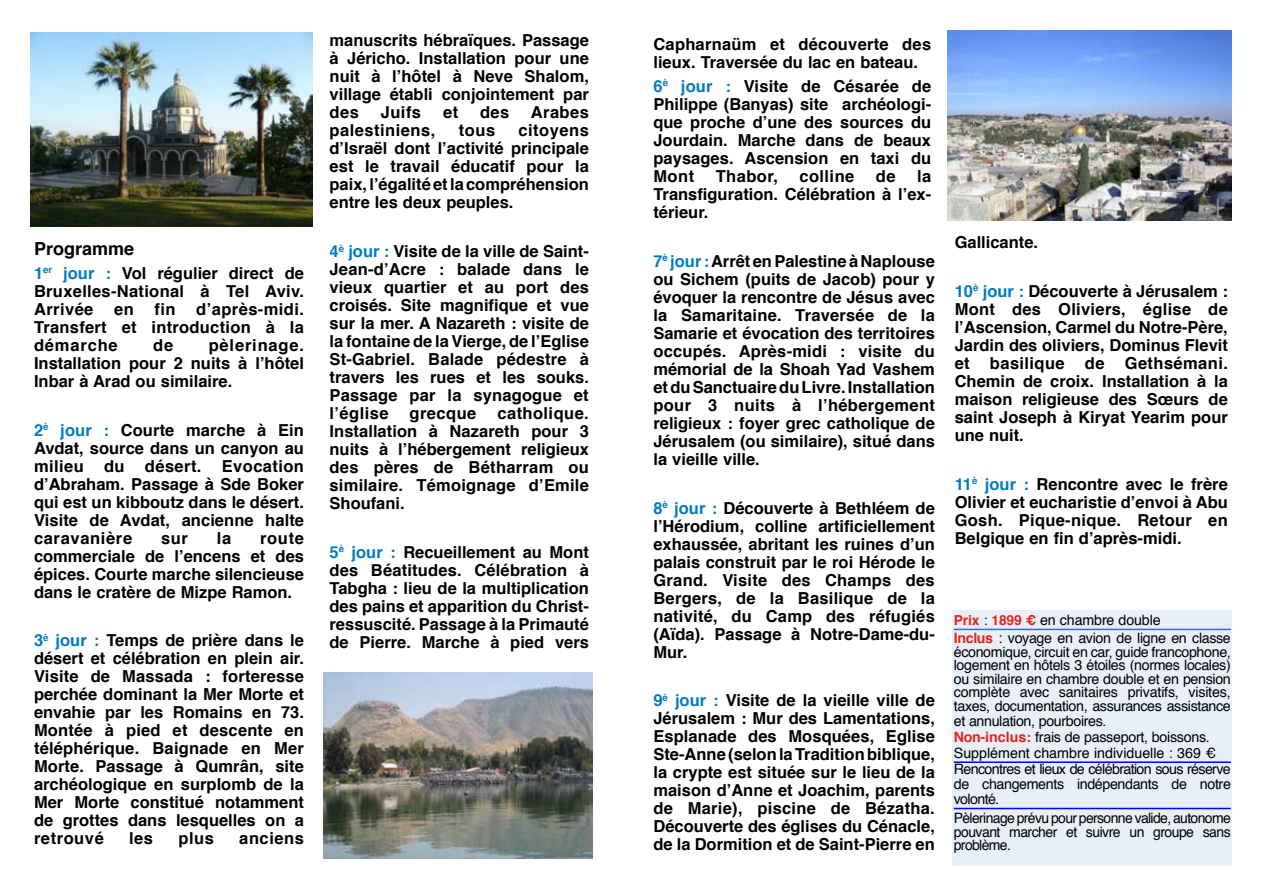
<style>
.page{position:relative;width:1263px;height:893px;background:#fff}
.page>*{position:absolute;margin:0;border:0;box-sizing:border-box;transform-origin:0 0}
.t1{font:700 18px "Helvetica";color:#000}
.t2{font:700 16.5px/18px "Helvetica";color:#000;text-align:justify}
.t3{font:700 16.5px "Helvetica";letter-spacing:.025em;color:#000}
.t4{font:700 16.5px "Helvetica";letter-spacing:.03em;color:#000}
.t5{font:700 16.5px "Helvetica";letter-spacing:.035em;color:#000}
.t6{font:14.25px/15.8px "Helvetica";letter-spacing:-.025em;color:#000}
.s1{color:#007cc3}
.s2{font-weight:700;font-size:13.8px;color:#e4251c}
.s3{font-size:13.8px}
.s4{font-weight:700;color:#e4251c}
</style>
<div class="page">
<img style="left:323px;top:673px;width:269px;height:186px">
<div style="left:952px;top:610px;width:280px;height:255px;background:#e8eff8"></div>
<hr style="left:954px;top:629px;width:277px;height:1px;background:#3365fe">
<hr style="left:954px;top:761px;width:277px;height:2px;background:#00f">
<hr style="left:954px;top:808px;width:277px;height:1px;background:#00f">
<img style="left:31px;top:33px;width:282px;height:193px">
<img style="left:947px;top:31px;width:284px;height:190px">
<p class="t1" style="left:34px;top:234px;width:102px">Programme</p>
<p class="t2" style="left:34px;top:264px;width:271px"><span class="s1">1</span><sup>er</sup> <span class="s1">jour :</span> Vol régulier direct de Bruxelles-National à Tel Aviv.<br>Arrivée</p>
<p class="t2" style="left:34px;top:300px;width:271px;text-indent:162px">d’après-midi.<br>Transfert et introduction à la démarche</p>
<p class="t2" style="left:114px;top:300px;width:21px">en</p>
<p class="t2" style="left:155px;top:300px;width:23px">fin</p>
<p class="t2" style="left:34px;top:336px;width:272px;text-indent:175px">pèlerinage.<br>Installation pour 2 nuits à l’hôtel Inbar à Arad ou similaire.</p>
<p class="t2" style="left:34px;top:421px;width:272px"><span class="s1">2</span><sup>è</sup> <span class="s1">jour :</span> Courte marche à Ein Avdat, source dans un canyon au milieu du désert. Evocation d’Abraham. Passage à Sde Boker qui est un kibboutz dans le désert.<br>Visite de Avdat, ancienne halte caravanière</p>
<p class="t2" style="left:153px;top:336px;width:22px">de</p>
<p class="t2" style="left:161px;top:529px;width:28px">sur</p>
<p class="t2" style="left:217px;top:529px;width:16px">la</p>
<p class="t2" style="left:34px;top:529px;width:272px;text-indent:226px">route commerciale de l’encens et des épices. Courte marche silencieuse dans le cratère de Mizpe Ramon.</p>
<p class="t2" style="left:34px;top:632px;width:272px"><span class="s1">3</span><sup>è</sup> <span class="s1">jour :</span> Temps de prière dans le désert et célébration en plein air.<br>Visite de Massada : forteresse perchée dominant la Mer Morte et envahie par les Romains en 73.<br>Montée à pied et descente en téléphérique. Baignade en Mer Morte. Passage à Qumrân, site archéologique en surplomb de la Mer Morte constitué notamment de grottes dans lesquelles on a retrouvé</p>
<p class="t2" style="left:129px;top:830px;width:26px">les</p>
<p class="t2" style="left:178px;top:830px;width:37px">plus</p>
<p class="t5" style="left:239px;top:825px;width:66px">anciens</p>
<p class="t2" style="left:330px;top:32px;width:261px">manuscrits hébraïques. Passage à Jéricho. Installation pour une nuit à l’hôtel à Neve Shalom, village établi conjointement par des</p>
<p class="t2" style="left:381px;top:104px;width:42px">Juifs</p>
<p class="t2" style="left:443px;top:104px;width:17px">et</p>
<p class="t2" style="left:480px;top:104px;width:31px">des</p>
<p class="t2" style="left:531px;top:104px;width:60px">Arabes</p>
<p class="t4" style="left:330px;top:117px;width:107px">palestiniens,</p>
<p class="t2" style="left:459px;top:122px;width:38px">tous</p>
<p class="t2" style="left:330px;top:122px;width:261px;text-indent:189px">citoyens d’Israël dont l’activité principale est le travail éducatif pour la paix, l’égalité et la compréhension entre les deux peuples.</p>
<p class="t2" style="left:330px;top:243px;width:261px"><span class="s1">4</span><sup>è</sup> <span class="s1">jour :</span> Visite de la ville de Saint-Jean-d’Acre : balade dans le vieux quartier et au port des croisés. Site magnifique et vue sur la mer. A Nazareth : visite de la fontaine de la Vierge, de l’Eglise St-Gabriel. Balade pédestre à travers les rues et les souks.<br>Passage par la synagogue et l’église</p>
<p class="t2" style="left:330px;top:405px;width:261px;text-indent:168px">catholique.<br>Installation à Nazareth pour 3 nuits à l’hébergement religieux des pères de Bétharram ou similaire. Témoignage d’Emile Shoufani.</p>
<p class="t2" style="left:330px;top:543px;width:261px"><span class="s1">5</span><sup>è</sup> <span class="s1">jour :</span> Recueillement au Mont des Béatitudes. Célébration à Tabgha : lieu de la multiplication des pains et apparition du Christ&shy;ressuscité. Passage à la Primauté de Pierre. Marche à pied vers</p>
<p class="t3" style="left:410px;top:400px;width:68px">grecque</p>
<p class="t2" style="left:653px;top:35px;width:279px">Capharnaüm et découverte des lieux. Traversée du lac en bateau.</p>
<p class="t2" style="left:653px;top:77px;width:279px"><span class="s1">6</span><sup>è</sup> <span class="s1">jour :</span> Visite de Césarée de Philippe (Banyas) site archéologi&shy;que proche d’une des sources du Jourdain. Marche dans de beaux paysages. Ascension en taxi du Mont</p>
<p class="t2" style="left:716px;top:167px;width:64px">Thabor,</p>
<p class="t3" style="left:799px;top:163px;width:56px">colline</p>
<p class="t2" style="left:876px;top:167px;width:21px">de</p>
<p class="t2" style="left:653px;top:167px;width:279px;text-indent:264px">la Transfiguration. Célébration à l’ex&shy;térieur.</p>
<p class="t2" style="left:653px;top:252px;width:283px"><span class="s1">7</span><sup>è</sup> <span class="s1">jour :</span> Arrêt en Palestine à Naplouse ou Sichem (puits de Jacob) pour y évoquer la rencontre de Jésus avec la Samaritaine. Traversée de la Samarie et évocation des territoires occupés. Après-midi : visite du mémorial de la Shoah Yad Vashem et du Sanctuaire du Livre. Installation pour 3 nuits à l’hébergement religieux : foyer grec catholique de Jérusalem (ou similaire), situé dans la vieille ville.</p>
<p class="t2" style="left:653px;top:499px;width:283px"><span class="s1">8</span><sup>è</sup> <span class="s1">jour :</span> Découverte à Bethléem de l’Hérodium, colline artificiellement exhaussée, abritant les ruines d’un palais construit par le roi Hérode le Grand. Visite des Champs des Bergers, de la Basilique de la nativité, du Camp des réfugiés (Aïda). Passage à Notre-Dame-du-Mur.</p>
<p class="t2" style="left:653px;top:692px;width:283px"><span class="s1">9</span><sup>è</sup> <span class="s1">jour :</span> Visite de la vieille ville de Jérusalem : Mur des Lamentations, Esplanade des Mosquées, Eglise Ste-Anne (selon la Tradition biblique, la crypte est située sur le lieu de la maison d’Anne et Joachim, parents de Marie), piscine de Bézatha.<br>Découverte des églises du Cénacle, de la Dormition et de Saint-Pierre en</p>
<p class="t2" style="left:955px;top:234px;width:85px">Gallicante.</p>
<p class="t2" style="left:955px;top:282px;width:275px"><span class="s1">10</span><sup>è</sup> <span class="s1">jour :</span> Découverte à Jérusalem :<br>Mont des Oliviers, église de l’Ascension, Carmel du Notre-Père, Jardin des oliviers, Dominus Flevit et basilique de Gethsémani.<br>Chemin de croix. Installation à la maison religieuse des Sœurs de saint Joseph à Kiryat Yearim pour une nuit.</p>
<p class="t2" style="left:955px;top:475px;width:275px"><span class="s1">11</span><sup>è</sup> <span class="s1">jour :</span> Rencontre avec le frère Olivier et eucharistie d’envoi à Abu Gosh. Pique-nique. Retour en Belgique en fin d’après-midi.</p>
<p class="t6" style="left:954px;top:612px;width:278px;line-height:17.7px"><span class="s2">Prix</span> <span class="s3">:</span> <span class="s2">1899 €</span> en chambre double<br><span class="s4">Inclus</span> : voyage en avion de ligne en classe</p>
<p class="t6" style="left:954px;top:645px;width:278px;line-height:13.5px;text-align:justify">économique, circuit en car, guide francophone, logement en hôtels 3 étoiles (normes locales) ou similaire en chambre double et en pension complète avec sanitaires privatifs, visites, taxes, documentation, assurances assistance</p>
<p class="t6" style="left:954px;top:713px;width:279px">et annulation, pourboires.<br><span class="s4">Non-inclus:</span> frais de passeport, boissons.<br>Supplément chambre individuelle : 369 € Rencontres et lieux de célébration sous réserve de changements indépendants de notre volonté.</p>
<p class="t6" style="left:954px;top:811px;width:278px;line-height:14px;text-align:justify">Pèlerinage prévu pour personne valide, autonome pouvant marcher et suivre un groupe sans problème.</p>
</div>
